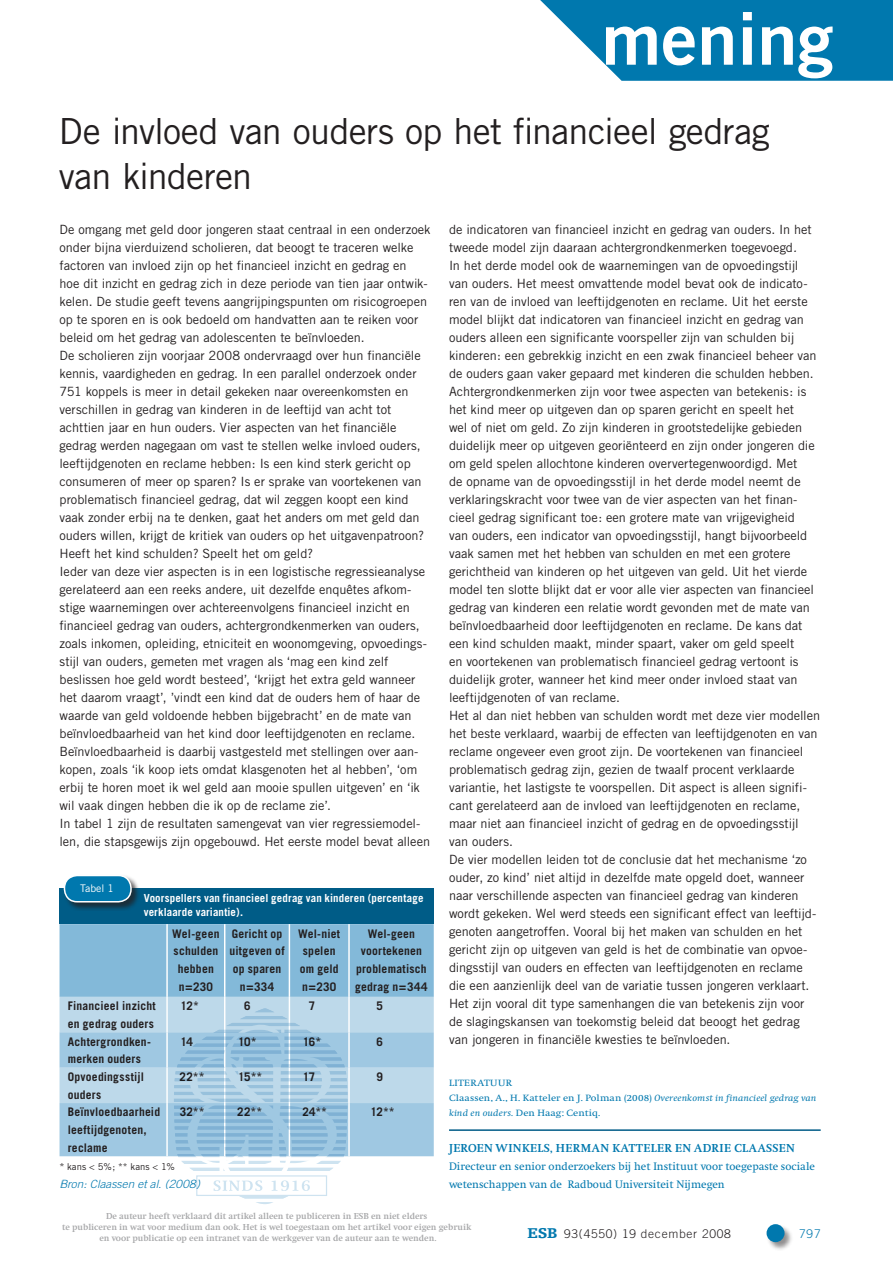
<style>
.page{position:relative;width:893px;height:1263px;background:#fff}
.page>*{position:absolute;margin:0;border:0;box-sizing:border-box;transform-origin:0 0}
.t1{font:72px "Trade Gothic Bold Two";color:#fff}
.t2{font:36px/45px "Trade Gothic";letter-spacing:-.02em;color:#231f20}
.t3{font:12.75px/18px "Trade Gothic";color:#231f20}
.t4{font:700 12px "Swift";letter-spacing:.03em;color:#0078ae}
.t5{font:300 12px "Trade Gothic";letter-spacing:.06em;color:#231f20}
.t6{font:300 12px "Trade Gothic";color:#0078ae}
.t7{font:700 11.85px/17.9px "Trade Gothic";letter-spacing:.015em;color:#231f20}
.t8{font:italic 300 11.4px "Trade Gothic";color:#0078ae}
.t9{font:11.25px/18px "Swift";color:#0078ae}
.t10{font:700 11.1px/14.9px "Trade Gothic";letter-spacing:.01em;color:#fff}
.t11{font:10.5px "Trade Gothic";color:#fff}
.t12{font:9.45px/15px "Swift";letter-spacing:.015em;color:#0078ae;scale:1.11 1}
.t13{font:9.45px "Trade Gothic";letter-spacing:.005em;color:#231f20}
.t14{font:700 9px/10.8px "Swift";color:#6c6d70;text-align:center}
.s1{font-style:italic}
.s2{font-family:"Egyptienne F";font-weight:900;font-size:15px;color:#0078ae}
</style>
<div class="page">
<div style="left:766px;top:1224px;width:27px;height:27px;background:#231f20;opacity:.5"></div>
<div style="left:766px;top:1224px;width:18px;height:18px;background:#0078ae;border-radius:50%"></div>
<svg style="left:540px;top:0;width:353px;height:81px;background:#1e87b7"></svg>
<hr style="left:449px;top:1129px;width:372px;height:2px;background:#005c87">
<div style="left:60px;top:888px;width:374px;height:36px;background:#005c87"></div>
<div style="left:63px;top:874px;width:77px;height:37px;background:#231f20;opacity:.75"></div>
<div style="left:64px;top:875px;width:67px;height:27px;background:#0078ae;border-radius:13px"></div>
<div style="left:64px;top:875px;width:68px;height:27px;border:2px solid #fff;border-radius:13px"></div>
<svg style="left:60px;top:924px;width:374px;height:280px"></svg>
<h1 class="t1" style="left:601px;top:-6px;width:234px">mening</h1>
<h2 class="t2" style="left:59px;top:108px;width:712px">De invloed van ouders op het financieel gedrag van kinderen</h2>
<p class="t3" style="left:60px;top:220px;width:373px">De omgang met geld door jongeren staat centraal in een onderzoek onder bijna vierduizend scholieren, dat beoogt te traceren welke factoren van invloed zijn op het financieel inzicht en gedrag en<br>hoe dit inzicht en gedrag zich in deze periode van tien jaar ontwik&shy;kelen. De studie geeft tevens aangrijpingspunten om risicogroepen op te sporen en is ook bedoeld om handvatten aan te reiken voor beleid om het gedrag van adolescenten te beïnvloeden.<br>De scholieren zijn voorjaar 2008 ondervraagd over hun financiële kennis, vaardigheden en gedrag. In een parallel onderzoek onder 751 koppels is meer in detail gekeken naar overeenkomsten en verschillen in gedrag van kinderen in de leeftijd van acht tot achttien jaar en hun ouders. Vier aspecten van het financiële gedrag werden nagegaan om vast te stellen welke invloed ouders, leeftijdgenoten en reclame hebben: Is een kind sterk gericht op consumeren of meer op sparen? Is er sprake van voortekenen van problematisch financieel gedrag, dat wil zeggen koopt een kind vaak zonder erbij na te denken, gaat het anders om met geld dan ouders willen, krijgt de kritiek van ouders op het uitgavenpatroon?<br>Heeft het kind schulden? Speelt het om geld?<br>Ieder van deze vier aspecten is in een logistische regressieanalyse gerelateerd aan een reeks andere, uit dezelfde enquêtes afkom&shy;stige waarnemingen over achtereenvolgens financieel inzicht en financieel gedrag van ouders, achtergrondkenmerken van ouders, zoals inkomen, opleiding, etniciteit en woonomgeving, opvoedings&shy;stijl van ouders, gemeten met vragen als ‘mag een kind zelf beslissen hoe geld wordt besteed’, ‘krijgt het extra geld wanneer het daarom vraagt’, ’vindt een kind dat de ouders hem of haar de waarde van geld voldoende hebben bijgebracht’ en de mate van beïnvloedbaarheid van het kind door leeftijdgenoten en reclame.<br>Beïnvloedbaarheid is daarbij vastgesteld met stellingen over aan&shy;kopen, zoals ‘ik koop iets omdat klasgenoten het al hebben’, ‘om erbij te horen moet ik wel geld aan mooie spullen uitgeven’ en ‘ik wil vaak dingen hebben die ik op de reclame zie’.<br>In tabel 1 zijn de resultaten samengevat van vier regressiemodel&shy;len, die stapsgewijs zijn opgebouwd. Het eerste model bevat alleen</p>
<p class="t3" style="left:449px;top:220px;width:373px">de indicatoren van financieel inzicht en gedrag van ouders. In het tweede model zijn daaraan achtergrondkenmerken toegevoegd<span class="s1">.<br></span>In het derde model ook de waarnemingen van de opvoedingstijl van ouders. Het meest omvattende model bevat ook de indicato&shy;ren van de invloed van leeftijdgenoten en reclame. Uit het eerste model blijkt dat indicatoren van financieel inzicht en gedrag van ouders alleen een significante voorspeller zijn van schulden bij kinderen: een gebrekkig inzicht en een zwak financieel beheer van de ouders gaan vaker gepaard met kinderen die schulden hebben.<br>Achtergrondkenmerken zijn voor twee aspecten van betekenis: is het kind meer op uitgeven dan op sparen gericht en speelt het<br>wel of niet om geld. Zo zijn kinderen in grootstedelijke gebieden duidelijk meer op uitgeven georiënteerd en zijn onder jongeren die om geld spelen allochtone kinderen oververtegenwoordigd. Met<br>de opname van de opvoedingsstijl in het derde model neemt de verklaringskracht voor twee van de vier aspecten van het finan&shy;cieel gedrag significant toe: een grotere mate van vrijgevigheid<br>van ouders, een indicator van opvoedingsstijl, hangt bijvoorbeeld vaak samen met het hebben van schulden en met een grotere gerichtheid van kinderen op het uitgeven van geld. Uit het vierde model ten slotte blijkt dat er voor alle vier aspecten van financieel gedrag van kinderen een relatie wordt gevonden met de mate van beïnvloedbaarheid door leeftijdgenoten en reclame. De kans dat een kind schulden maakt, minder spaart, vaker om geld speelt<br>en voortekenen van problematisch financieel gedrag vertoont is duidelijk groter, wanneer het kind meer onder invloed staat van leeftijdgenoten of van reclame.<br>Het al dan niet hebben van schulden wordt met deze vier modellen het beste verklaard, waarbij de effecten van leeftijdgenoten en van reclame ongeveer even groot zijn. De voortekenen van financieel problematisch gedrag zijn, gezien de twaalf procent verklaarde variantie, het lastigste te voorspellen. Dit aspect is alleen signifi&shy;cant gerelateerd aan de invloed van leeftijdgenoten en reclame, maar niet aan financieel inzicht of gedrag en de opvoedingsstijl van ouders.<br>De vier modellen leiden tot de conclusie dat het mechanisme ‘zo ouder, zo kind’ niet altijd in dezelfde mate opgeld doet, wanneer naar verschillende aspecten van financieel gedrag van kinderen wordt gekeken. Wel werd steeds een significant effect van leeftijd&shy;genoten aangetroffen. Vooral bij het maken van schulden en het gericht zijn op uitgeven van geld is het de combinatie van opvoe&shy;dingsstijl van ouders en effecten van leeftijdgenoten en reclame die een aanzienlijk deel van de variatie tussen jongeren verklaart.<br>Het zijn vooral dit type samenhangen die van betekenis zijn voor de slagingskansen van toekomstig beleid dat beoogt het gedrag van jongeren in financiële kwesties te beïnvloeden.</p>
<p class="t11" style="left:80px;top:882px;width:35px">Tabel 1</p>
<p class="t10" style="left:144px;top:890px;width:281px">Voorspellers van financieel gedrag van kinderen (percentage verklaarde variantie).</p>
<p class="t7" style="left:172px;top:924px;width:49px;text-align:center">Wel-geen schulden hebben n=230</p>
<p class="t7" style="left:229px;top:924px;width:57px;text-align:center">Gericht op uitgeven of op sparen n=334</p>
<p class="t7" style="left:298px;top:924px;width:43px">Wel-niet spelen om geld n=230</p>
<p class="t7" style="left:355px;top:924px;width:74px;text-align:center">Wel-geen voortekenen problematisch gedrag n=344</p>
<p class="t7" style="left:68px;top:997px;width:90px">Financieel inzicht en gedrag ouders</p>
<p class="t7" style="left:180px;top:997px;width:20px">12*</p>
<p class="t7" style="left:244px;top:997px;width:8px">6</p>
<p class="t7" style="left:309px;top:997px;width:8px">7</p>
<p class="t7" style="left:377px;top:997px;width:8px">5</p>
<p class="t7" style="left:68px;top:1032px;width:85px">Achtergrondken&shy;merken ouders</p>
<p class="t7" style="left:180px;top:1032px;width:14px">14</p>
<p class="t7" style="left:238px;top:1032px;width:20px">10*</p>
<p class="t7" style="left:303px;top:1032px;width:20px">16*</p>
<p class="t7" style="left:377px;top:1032px;width:8px">6</p>
<p class="t7" style="left:68px;top:1068px;width:78px">Opvoedingsstijl ouders</p>
<p class="t7" style="left:180px;top:1068px;width:27px">22**</p>
<p class="t7" style="left:238px;top:1068px;width:26px">15**</p>
<p class="t7" style="left:303px;top:1068px;width:14px">17</p>
<p class="t7" style="left:377px;top:1068px;width:8px">9</p>
<p class="t7" style="left:68px;top:1103px;width:94px">Beïnvloedbaarheid leeftijdgenoten, reclame</p>
<p class="t7" style="left:180px;top:1103px;width:26px">32**</p>
<p class="t7" style="left:237px;top:1103px;width:27px">22**</p>
<p class="t7" style="left:302px;top:1103px;width:26px">24**</p>
<p class="t7" style="left:370px;top:1103px;width:26px">12**</p>
<p class="t13" style="left:60px;top:1161px;width:117px">* kans &lt; 5%; ** kans &lt; 1%</p>
<p class="t8" style="left:60px;top:1177px;width:142px">Bron: Claassen et al. (2008)</p>
<p class="t12" style="left:449px;top:1076px;width:332px">Literatuur<br>Claassen, A., H. Katteler en J. Polman (2008) <span class="s1">Overeenkomst in financieel gedrag van kind en ouders.</span> Den Haag: Centiq.</p>
<p class="t4" style="left:449px;top:1142px;width:347px">Jeroen Winkels, Herman Katteler en Adrie Claassen</p>
<p class="t9" style="left:449px;top:1158px;width:367px">Directeur en senior onderzoekers bij het Instituut voor toegepaste sociale wetenschappen van de Radboud Universiteit Nijmegen</p>
<p class="t14" style="left:62px;top:1211px;width:411px">De auteur heeft verklaard dit artikel alleen te publiceren in ESB en niet elders<br>te publiceren in wat voor medium dan ook. Het is wel toegestaan om het artikel voor eigen gebruik en voor publicatie op een intranet van de werkgever van de auteur aan te wenden.</p>
<p class="t5" style="left:527px;top:1226px;width:205px"><span class="s2">ESB</span> 93(4550) 19 december 2008</p>
<p class="t6" style="left:799px;top:1226px;width:23px">797</p>
</div>
